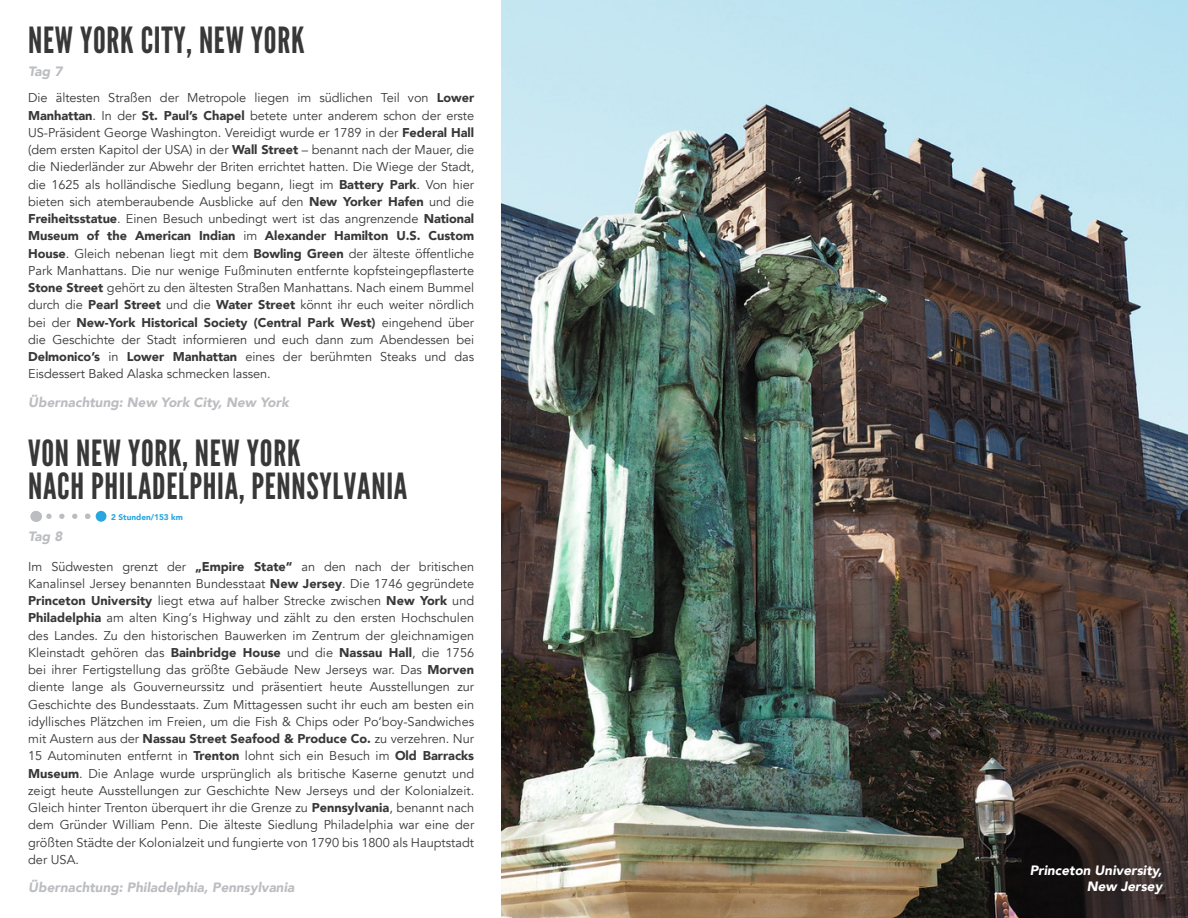
<style>
.page{position:relative;width:1188px;height:918px;background:#fff}
.page>*{position:absolute;margin:0;border:0;box-sizing:border-box;transform-origin:0 0}
.t1{font:36px/33px "League Gothic";letter-spacing:.02em;color:#383839}
.t2{font:italic 900 13.5px "Avenir";color:#bcbdc0}
.t3{font:italic 900 13.5px/15.8px "Avenir";color:#fff;text-align:right}
.t4{font:12.75px/17.2px "Avenir";letter-spacing:-.005em;color:#383839;text-align:justify}
.t5{font:900 8.25px "Avenir";color:#2aa6de}
.s1{font-weight:900}
</style>
<div class="page">
<img style="left:501px;top:0;width:687px;height:918px">
<div style="left:982px;top:815px;width:206px;height:103px;background:#231f20;opacity:.5"></div>
<svg style="left:46px;top:514px;width:44px;height:5px"></svg>
<div style="left:31px;top:511px;width:10px;height:11px;background:#bcbdc0;border-radius:50%"></div>
<div style="left:96px;top:511px;width:10px;height:11px;background:#2aa6de;border-radius:50%"></div>
<p class="t1" style="left:28px;top:24px;width:278px">NEW YORK CITY, NEW YORK</p>
<p class="t2" style="left:28px;top:60px;width:36px">Tag 7</p>
<p class="t4" style="left:28px;top:90px;width:448px">Die ältesten Straßen der Metropole liegen im südlichen Teil von <span class="s1">Lower Manhattan</span>. In der <span class="s1">St. Paul’s Chapel</span> betete unter anderem schon der erste US-Präsident George Washington. Vereidigt wurde er 1789 in der <span class="s1">Federal Hall </span>(dem ersten Kapitol der USA) in der <span class="s1">Wall Street</span> – benannt nach der Mauer, die die Niederländer zur Abwehr der Briten errichtet hatten. Die Wiege der Stadt, die 1625 als holländische Siedlung begann, liegt im <span class="s1">Battery Park</span>. Von hier bieten sich atemberaubende Ausblicke auf den <span class="s1">New Yorker Hafen</span> und die <span class="s1">Freiheitsstatue</span>. Einen Besuch unbedingt wert ist das angrenzende <span class="s1">National Museum of the American Indian</span> im <span class="s1">Alexander Hamilton U.S. Custom House</span>. Gleich nebenan liegt mit dem <span class="s1">Bowling Green</span> der älteste öffentliche Park Manhattans. Die nur wenige Fußminuten entfernte kopfsteingepflasterte <span class="s1">Stone Street</span> gehört zu den ältesten Straßen Manhattans. Nach einem Bummel durch die <span class="s1">Pearl Street</span> und die <span class="s1">Water Street</span> könnt ihr euch weiter nördlich bei der <span class="s1">New-York Historical Society (Central Park West)</span> eingehend über die Geschichte der Stadt informieren und euch dann zum Abendessen bei <span class="s1">Delmonico’s</span> in <span class="s1">Lower Manhattan</span> eines der berühmten Steaks und das Eisdessert Baked Alaska schmecken lassen.</p>
<p class="t2" style="left:28px;top:391px;width:262px">Übernachtung: New York City, New York</p>
<p class="t1" style="left:28px;top:436px;width:381px">VON NEW YORK, NEW YORK<br>NACH PHILADELPHIA, PENNSYLVANIA</p>
<p class="t2" style="left:28px;top:525px;width:36px">Tag 8</p>
<p class="t4" style="left:28px;top:558px;width:448px">Im Südwesten grenzt der <span class="s1">„Empire State“</span> an den nach der britischen Kanalinsel Jersey benannten Bundesstaat <span class="s1">New Jersey</span>. Die 1746 gegründete <span class="s1">Princeton University</span> liegt etwa auf halber Strecke zwischen <span class="s1">New York</span> und <span class="s1">Philadelphia</span> am alten King‘s Highway und zählt zu den ersten Hochschulen des Landes. Zu den historischen Bauwerken im Zentrum der gleichnamigen Kleinstadt gehören das <span class="s1">Bainbridge House</span> und die <span class="s1">Nassau Hall</span>, die 1756 bei ihrer Fertigstellung das größte Gebäude New Jerseys war. Das <span class="s1">Morven </span>diente lange als Gouverneurssitz und präsentiert heute Ausstellungen zur Geschichte des Bundesstaats. Zum Mittagessen sucht ihr euch am besten ein idyllisches Plätzchen im Freien, um die Fish &amp; Chips oder Po‘boy-Sandwiches mit Austern aus der <span class="s1">Nassau Street Seafood &amp; Produce Co.</span> zu verzehren. Nur 15 Autominuten entfernt in <span class="s1">Trenton</span> lohnt sich ein Besuch im <span class="s1">Old Barracks Museum</span>. Die Anlage wurde ursprünglich als britische Kaserne genutzt und zeigt heute Ausstellungen zur Geschichte New Jerseys und der Kolonialzeit.<br>Gleich hinter Trenton überquert ihr die Grenze zu <span class="s1">Pennsylvania</span>, benannt nach dem Gründer William Penn. Die älteste Siedlung Philadelphia war eine der größten Städte der Kolonialzeit und fungierte von 1790 bis 1800 als Hauptstadt der USA.</p>
<p class="t2" style="left:28px;top:876px;width:268px">Übernachtung: Philadelphia, Pennsylvania</p>
<p class="t5" style="left:111px;top:510px;width:73px">2 Stunden/153 km</p>
<p class="t3" style="left:1030px;top:862px;width:134px">Princeton University,<br>New Jersey</p>
</div>
